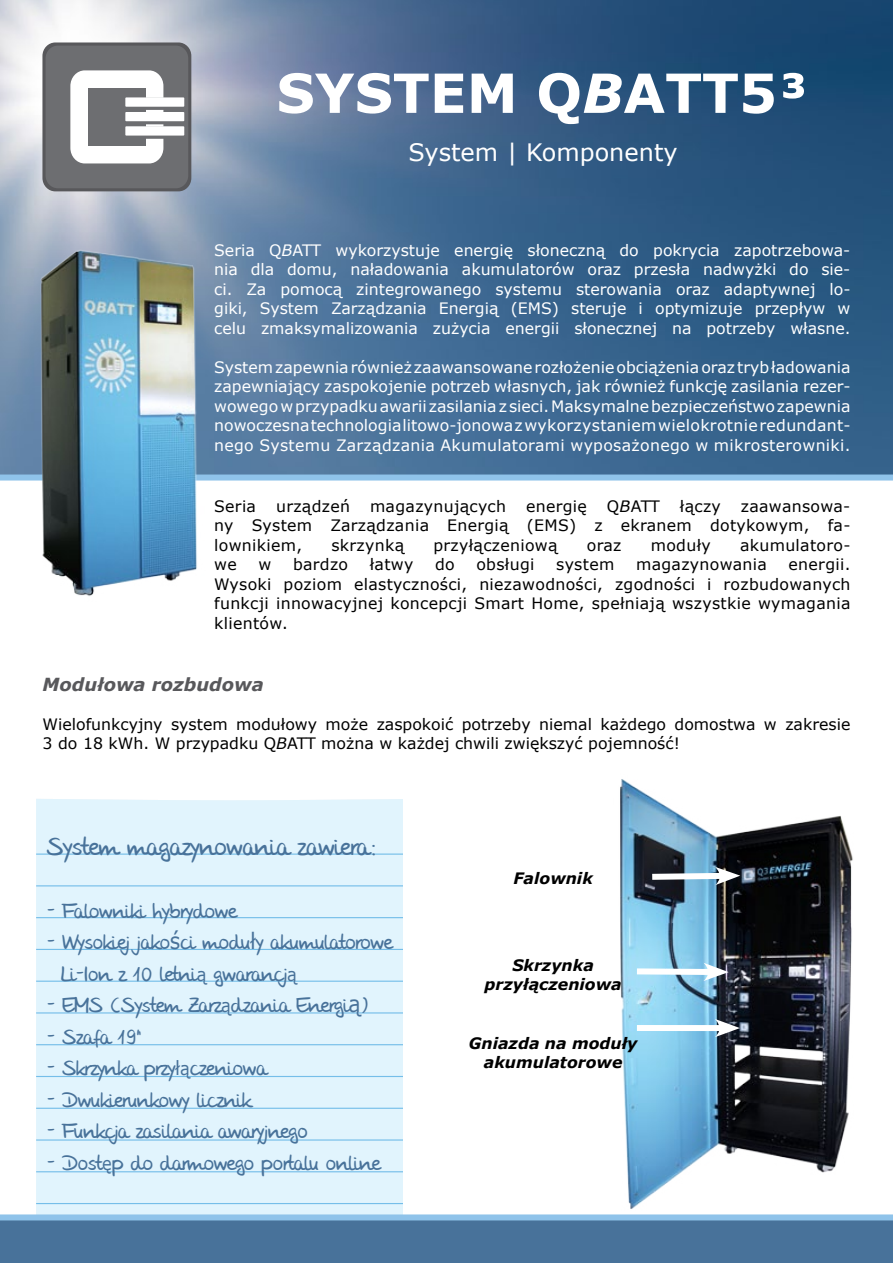
<style>
.page{position:relative;width:893px;height:1263px;background:#fff}
.page>*{position:absolute;margin:0;border:0;box-sizing:border-box;transform-origin:0 0}
.t1{font:700 54px "Verdana";color:#fff}
.t2{font:27px "Stone Handwriting";color:#48729a;scale:.9 1}
.t3{font:24px "Verdana";color:#fff}
.t4{font:22.5px/31.5px "Stone Handwriting";color:#48729a;scale:.9 1}
.t5{font:italic 700 18px "Verdana";color:#58585b}
.t6{font:15.75px/19.5px "Verdana";color:#fff;text-align:justify}
.t7{font:15.75px/19.5px "Verdana";letter-spacing:.02em;color:#000;text-align:justify}
.t8{font:15.75px/19.5px "Verdana";color:#000}
.t9{font:italic 700 15.75px/19.5px "Verdana";color:#000;text-align:center}
.s1{font-style:italic}
.s2{font-family:"Verdana"}
.s3{font-family:"Verdana";font-size:18px}
.s4{font-family:"Verdana";font-size:19.5px}
</style>
<div class="page">
<img style="left:0;top:0;width:893px;height:474px">
<div style="left:43px;top:43px;width:148px;height:148px;background:#58585b;border-radius:13px"></div>
<div style="left:46px;top:46px;width:142px;height:142px;background:#6d6e71;border-radius:13px"></div>
<div style="left:70px;top:70px;width:93px;height:93px;background:#fff;border-radius:15px"></div>
<div style="left:88px;top:88px;width:58px;height:58px;background:#6d6e71"></div>
<div style="left:125px;top:127px;width:63px;height:12px;background:#6d6e71"></div>
<svg style="left:125px;top:112px;width:63px;height:12px"></svg>
<div style="left:125px;top:112px;width:59px;height:9px;background:#fff"></div>
<div style="left:125px;top:98px;width:63px;height:12px;background:#6d6e71"></div>
<div style="left:125px;top:126px;width:59px;height:10px;background:#fff"></div>
<div style="left:125px;top:97px;width:59px;height:10px;background:#fff"></div>
<div style="left:0;top:474px;width:893px;height:6px;background:#8fc3ea"></div>
<img style="left:620px;top:779px;width:233px;height:430px">
<svg style="left:646px;top:867px;width:94px;height:18px"></svg>
<svg style="left:631px;top:963px;width:98px;height:18px"></svg>
<div style="left:637px;top:1025px;width:88px;height:6px;background:#fff"></div>
<svg style="left:715px;top:1019px;width:25px;height:18px"></svg>
<img style="left:25px;top:244px;width:184px;height:352px">
<div style="left:36px;top:799px;width:367px;height:54px;background:#e1f4fd"></div>
<div style="left:36px;top:853px;width:367px;height:361px;background:#e1f4fd"></div>
<div style="left:0;top:1220px;width:893px;height:43px;background:#48729a"></div>
<div style="left:0;top:1214px;width:893px;height:6px;background:#8fc3ea"></div>
<h1 class="t1" style="left:276px;top:55px;width:535px">SYSTEM Q<span class="s1">B</span>ATT5³</h1>
<h3 class="t3" style="left:408px;top:136px;width:271px">System | Komponenty</h3>
<p class="t6" style="left:214px;top:240px;width:638px">Seria Q<span class="s1">B</span>ATT wykorzystuje energię słoneczną do pokrycia zapotrzebowa&shy;nia dla domu, naładowania akumulatorów oraz przesła nadwyżki do sie&shy;ci. Za pomocą zintegrowanego systemu sterowania oraz adaptywnej lo&shy;giki, System Zarządzania Energią (EMS) steruje i optymizuje przepływ w celu zmaksymalizowania zużycia energii słonecznej na potrzeby własne.</p>
<p class="t6" style="left:214px;top:357px;width:638px">System zapewnia również zaawansowane rozłożenie obciążenia oraz tryb ładowania zapewniający zaspokojenie potrzeb własnych, jak również funkcję zasilania rezer&shy;wowego w przypadku awarii zasilania z sieci. Maksymalne bezpieczeństwo zapewnia nowoczesna technologia litowo-jonowa z wykorzystaniem wielokrotnie redundant&shy;nego Systemu Zarządzania Akumulatorami wyposażonego w mikrosterowniki.</p>
<p class="t7" style="left:214px;top:496px;width:43px">Seria</p>
<p class="t7" style="left:276px;top:496px;width:75px">urządzeń</p>
<p class="t7" style="left:370px;top:496px;width:138px">magazynujących</p>
<p class="t7" style="left:526px;top:496px;width:62px">energię</p>
<p class="t7" style="left:607px;top:496px;width:55px">Q<span class="s1">B</span>ATT</p>
<p class="t7" style="left:680px;top:496px;width:42px">łączy</p>
<p class="t7" style="left:214px;top:496px;width:638px;text-indent:527px">zaawansowa&shy;ny System Zarządzania Energią (EMS) z ekranem dotykowym, fa&shy;lownikiem,</p>
<p class="t7" style="left:331px;top:535px;width:74px">skrzynką</p>
<p class="t7" style="left:433px;top:535px;width:126px">przyłączeniową</p>
<p class="t7" style="left:587px;top:535px;width:36px">oraz</p>
<p class="t7" style="left:651px;top:535px;width:62px">moduły</p>
<p class="t7" style="left:740px;top:535px;width:112px">akumulatoro-</p>
<p class="t7" style="left:214px;top:555px;width:24px">we</p>
<p class="t7" style="left:258px;top:555px;width:14px">w</p>
<p class="t7" style="left:293px;top:555px;width:57px">bardzo</p>
<p class="t7" style="left:370px;top:555px;width:45px">łatwy</p>
<p class="t7" style="left:435px;top:555px;width:21px">do</p>
<p class="t7" style="left:476px;top:555px;width:60px">obsługi</p>
<p class="t7" style="left:556px;top:555px;width:60px">system</p>
<p class="t7" style="left:636px;top:555px;width:132px">magazynowania</p>
<p class="t7" style="left:214px;top:555px;width:638px;text-indent:574px">energii.<br>Wysoki poziom elastyczności, niezawodności, zgodności i rozbudowanych funkcji innowacyjnej koncepcji Smart Home, spełniają wszystkie wymagania klientów.</p>
<p class="t5" style="left:43px;top:672px;width:223px">Modułowa rozbudowa</p>
<p class="t8" style="left:43px;top:714px;width:809px">Wielofunkcyjny system modułowy może zaspokoić potrzeby niemal każdego domostwa w zakresie<br>3 do 18 kWh. W przypadku Q<span class="s1">B</span>ATT można w każdej chwili zwiększyć pojemność!</p>
<h2 class="t2" style="left:46px;top:832px;width:368px">System magazynowania zawiera:</h2>
<h3 class="t4" style="left:46px;top:896px;width:212px">- Falowniki hybrydowe</h3>
<h3 class="t4" style="left:61px;top:927px;width:369px;text-indent:-14px">- Wysokiej jako<span class="s2">ś</span>ci modu<span class="s2">ł</span>y akumulatorowe<br>Li-Ion z 10 letni<span class="s3">ą</span> gwarancj<span class="s3">ą</span></h3>
<h3 class="t4" style="left:46px;top:990px;width:360px">- EMS (System Zarz<span class="s3">ą</span>dzania Energi<span class="s2">ą</span>)</h3>
<h3 class="t4" style="left:46px;top:1022px;width:107px">- Szafa 19”</h3>
<h3 class="t4" style="left:46px;top:1053px;width:246px">- Skrzynka przy<span class="s4">ł</span><span class="s3">ą</span>czeniowa</h3>
<h3 class="t4" style="left:46px;top:1085px;width:229px">- Dwukierunkowy licznik</h3>
<h3 class="t4" style="left:46px;top:1116px;width:292px">- Funkcja zasilania awaryjnego</h3>
<h3 class="t4" style="left:46px;top:1148px;width:372px">- Dost<span class="s3">ę</span>p do darmowego portalu online</h3>
<p class="t9" style="left:513px;top:868px;width:81px">Falownik</p>
<p class="t9" style="left:485px;top:955px;width:139px">Skrzynka przyłączeniowa</p>
<p class="t9" style="left:469px;top:1033px;width:170px">Gniazda na moduły akumulatorowe</p>
</div>
